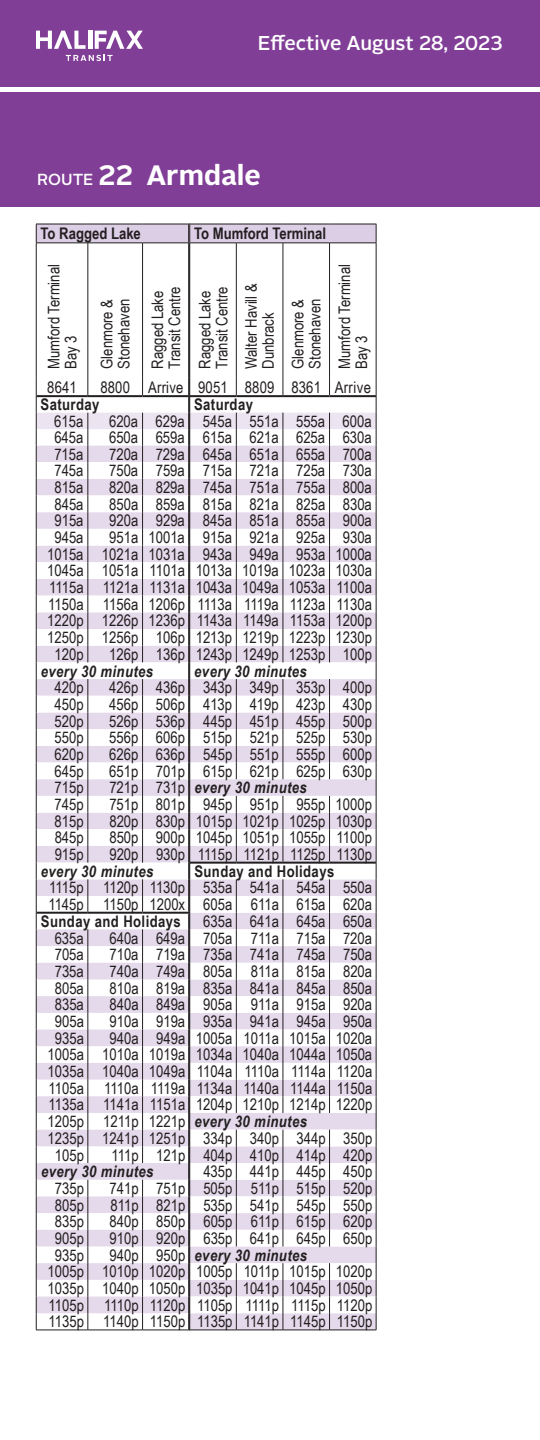
<style>
.page{position:relative;width:540px;height:1440px;background:#fff}
.page>*{position:absolute;margin:0;border:0;box-sizing:border-box;transform-origin:0 0}
.t1{font:700 28px "Alright Sans";color:#fff}
.t2{font:500 20px "Alright Sans";color:#fff}
.t3{font:16px/16.6px "Arial Narrow";color:#231f20}
.t4{font:italic 700 16px "Arial Narrow";letter-spacing:.025em;color:#231f20}
.t5{font:700 16px "Arial Narrow";letter-spacing:.025em;color:#231f20}
.t6{font:700 16px "Arial Narrow";color:#231f20}
.t7{font:16px "Arial Narrow";letter-spacing:-.03em;color:#231f20}
.s1{font-weight:500;font-size:16px}
</style>
<div class="page">
<div style="left:0;top:0;width:540px;height:86px;background:#813e97"></div>
<div style="left:0;top:92px;width:540px;height:115px;background:#813e97"></div>
<hr style="left:88px;top:31px;width:4px;height:18px;background:#fff">
<svg style="left:95px;top:31px;width:48px;height:18px"></svg>
<svg style="left:36px;top:31px;width:50px;height:18px"></svg>
<svg style="left:66px;top:55px;width:47px;height:6px"></svg>
<hr style="left:36px;top:1330px;width:52px;height:1px;background:#231f20">
<hr style="left:88px;top:1330px;width:55px;height:1px;background:#231f20">
<hr style="left:143px;top:1330px;width:47px;height:1px;background:#231f20">
<hr style="left:189px;top:1330px;width:47px;height:1px;background:#231f20">
<hr style="left:236px;top:1330px;width:47px;height:1px;background:#231f20">
<hr style="left:283px;top:1330px;width:47px;height:1px;background:#231f20">
<hr style="left:330px;top:1330px;width:46px;height:1px;background:#231f20">
<svg style="left:36px;top:224px;width:341px;height:1106px"></svg>
<p class="t2" style="left:258px;top:30px;width:246px">Effective August 28, 2023</p>
<h1 class="t1" style="left:37px;top:156px;width:225px"><span class="s1">ROUTE</span> 22 Armdale</h1>
<p class="t6" style="left:41px;top:222px;width:102px">To Ragged Lake</p>
<p class="t3" style="left:45px;top:369px;width:106px;rotate:-90deg">Mumford Terminal<br>Bay 3</p>
<p class="t3" style="left:98px;top:369px;width:72px;rotate:-90deg">Glenmore &amp;<br>Stonehaven</p>
<p class="t3" style="left:148px;top:369px;width:84px;rotate:-90deg">Ragged Lake<br>Transit Centre</p>
<p class="t3" style="left:47px;top:378px;width:31px">8641</p>
<p class="t3" style="left:100px;top:378px;width:85px">8800 Arrive</p>
<p class="t5" style="left:41px;top:392px;width:60px">Saturday</p>
<p class="t3" style="left:54px;top:412px;width:31px">615a</p>
<p class="t3" style="left:109px;top:412px;width:77px">620a 629a</p>
<p class="t3" style="left:54px;top:429px;width:31px">645a</p>
<p class="t3" style="left:109px;top:429px;width:77px">650a 659a</p>
<p class="t3" style="left:54px;top:445px;width:31px">715a</p>
<p class="t3" style="left:109px;top:445px;width:77px">720a 729a</p>
<p class="t3" style="left:54px;top:462px;width:31px">745a</p>
<p class="t3" style="left:109px;top:462px;width:77px">750a 759a</p>
<p class="t3" style="left:54px;top:478px;width:31px">815a</p>
<p class="t3" style="left:109px;top:478px;width:77px">820a 829a</p>
<p class="t3" style="left:54px;top:495px;width:31px">845a</p>
<p class="t3" style="left:109px;top:495px;width:77px">850a 859a</p>
<p class="t3" style="left:54px;top:512px;width:31px">915a</p>
<p class="t3" style="left:109px;top:512px;width:77px">920a 929a</p>
<p class="t3" style="left:54px;top:529px;width:31px">945a</p>
<p class="t3" style="left:109px;top:529px;width:77px">951a 1001a</p>
<p class="t3" style="left:47px;top:545px;width:139px">1015a 1021a 1031a</p>
<p class="t3" style="left:47px;top:562px;width:139px">1045a 1051a 1101a</p>
<p class="t3" style="left:49px;top:579px;width:137px">1115a 1121a 1131a</p>
<p class="t3" style="left:48px;top:595px;width:138px">1150a 1156a 1206p</p>
<p class="t3" style="left:47px;top:612px;width:139px">1220p 1226p 1236p</p>
<p class="t3" style="left:47px;top:629px;width:139px">1250p 1256p 106p</p>
<p class="t3" style="left:55px;top:645px;width:31px">120p</p>
<p class="t3" style="left:109px;top:645px;width:77px">126p 136p</p>
<p class="t4" style="left:41px;top:659px;width:114px">every 30 minutes</p>
<p class="t3" style="left:55px;top:679px;width:31px">420p</p>
<p class="t3" style="left:109px;top:679px;width:77px">426p 436p</p>
<p class="t3" style="left:55px;top:695px;width:31px">450p</p>
<p class="t3" style="left:109px;top:695px;width:77px">456p 506p</p>
<p class="t3" style="left:55px;top:712px;width:31px">520p</p>
<p class="t3" style="left:109px;top:712px;width:77px">526p 536p</p>
<p class="t3" style="left:55px;top:729px;width:31px">550p</p>
<p class="t3" style="left:109px;top:729px;width:77px">556p 606p</p>
<p class="t3" style="left:55px;top:745px;width:31px">620p</p>
<p class="t3" style="left:109px;top:745px;width:77px">626p 636p</p>
<p class="t3" style="left:55px;top:762px;width:31px">645p</p>
<p class="t3" style="left:109px;top:762px;width:77px">651p 701p</p>
<p class="t3" style="left:55px;top:779px;width:31px">715p</p>
<p class="t3" style="left:109px;top:779px;width:77px">721p 731p</p>
<p class="t3" style="left:55px;top:796px;width:31px">745p</p>
<p class="t3" style="left:109px;top:796px;width:77px">751p 801p</p>
<p class="t3" style="left:55px;top:812px;width:31px">815p</p>
<p class="t3" style="left:109px;top:812px;width:77px">820p 830p</p>
<p class="t3" style="left:55px;top:829px;width:31px">845p</p>
<p class="t3" style="left:109px;top:829px;width:77px">850p 900p</p>
<p class="t3" style="left:55px;top:846px;width:31px">915p</p>
<p class="t3" style="left:109px;top:846px;width:77px">920p 930p</p>
<p class="t4" style="left:41px;top:859px;width:114px">every 30 minutes</p>
<p class="t3" style="left:48px;top:879px;width:138px">1115p 1120p 1130p<br>1145p 1150p 1200x</p>
<p class="t5" style="left:41px;top:909px;width:141px">Sunday and Holidays</p>
<p class="t3" style="left:55px;top:929px;width:31px">635a</p>
<p class="t3" style="left:109px;top:929px;width:77px">640a 649a</p>
<p class="t3" style="left:55px;top:946px;width:31px">705a</p>
<p class="t3" style="left:109px;top:946px;width:77px">710a 719a</p>
<p class="t3" style="left:55px;top:962px;width:31px">735a</p>
<p class="t3" style="left:109px;top:962px;width:77px">740a 749a</p>
<p class="t3" style="left:55px;top:979px;width:31px">805a</p>
<p class="t3" style="left:109px;top:979px;width:77px">810a 819a</p>
<p class="t3" style="left:55px;top:996px;width:31px">835a</p>
<p class="t3" style="left:109px;top:996px;width:77px">840a 849a</p>
<p class="t3" style="left:55px;top:1012px;width:31px">905a</p>
<p class="t3" style="left:109px;top:1012px;width:77px">910a 919a</p>
<p class="t3" style="left:55px;top:1029px;width:31px">935a</p>
<p class="t3" style="left:47px;top:1029px;width:139px;text-align:justify;text-indent:62px">940a 949a 1005a 1010a 1019a 1035a 1040a 1049a 1105a</p>
<p class="t7" style="left:104px;top:1076px;width:83px">1110a 1119a</p>
<p class="t3" style="left:48px;top:1096px;width:138px">1135a 1141a 1151a</p>
<p class="t3" style="left:48px;top:1113px;width:139px">1205p 1211p 1221p</p>
<p class="t3" style="left:48px;top:1129px;width:139px">1235p 1241p 1251p</p>
<p class="t3" style="left:55px;top:1146px;width:31px">105p</p>
<p class="t3" style="left:111px;top:1146px;width:75px">111p 121p</p>
<p class="t4" style="left:41px;top:1159px;width:114px">every 30 minutes</p>
<p class="t3" style="left:55px;top:1179px;width:31px">735p</p>
<p class="t3" style="left:110px;top:1179px;width:77px">741p 751p</p>
<p class="t3" style="left:55px;top:1196px;width:31px">805p</p>
<p class="t3" style="left:111px;top:1196px;width:76px">811p 821p</p>
<p class="t3" style="left:55px;top:1213px;width:31px">835p</p>
<p class="t3" style="left:110px;top:1213px;width:77px">840p 850p</p>
<p class="t3" style="left:55px;top:1229px;width:31px">905p</p>
<p class="t3" style="left:110px;top:1229px;width:77px">910p 920p</p>
<p class="t3" style="left:55px;top:1246px;width:31px">935p</p>
<p class="t3" style="left:48px;top:1246px;width:139px;text-align:justify;text-indent:62px">940p 950p 1005p 1010p 1020p 1035p 1040p 1050p 1105p</p>
<p class="t3" style="left:49px;top:1296px;width:138px;text-align:right">1110p 1120p<br>1135p 1140p 1150p</p>
<p class="t6" style="left:194px;top:222px;width:134px">To Mumford Terminal</p>
<p class="t3" style="left:335px;top:369px;width:106px;rotate:-90deg">Mumford Terminal<br>Bay 3</p>
<p class="t3" style="left:198px;top:378px;width:174px">9051 8809 8361 Arrive</p>
<p class="t5" style="left:194px;top:392px;width:60px">Saturday</p>
<p class="t3" style="left:196px;top:412px;width:178px;text-align:center">545a 551a 555a 600a<br>615a 621a 625a 630a<br>645a 651a 655a 700a<br>715a 721a 725a 730a<br>745a 751a 755a 800a<br>815a 821a 825a 830a<br>845a 851a 855a 900a<br>915a 921a 925a 930a<br>943a 949a 953a 1000a<br>1013a 1019a 1023a 1030a<br>1043a 1049a 1053a 1100a<br>1113a 1119a 1123a 1130a<br>1143a 1149a 1153a 1200p<br>1213p 1219p 1223p 1230p<br>1243p 1249p 1253p 100p</p>
<p class="t4" style="left:194px;top:659px;width:114px">every 30 minutes</p>
<p class="t3" style="left:203px;top:679px;width:171px;text-align:justify">343p 349p 353p 400p 413p 419p 423p 430p 445p 451p 455p 500p 515p 521p 525p 530p 545p 551p 555p 600p 615p 621p 625p 630p</p>
<p class="t4" style="left:194px;top:776px;width:114px">every 30 minutes</p>
<p class="t3" style="left:196px;top:796px;width:178px;text-align:center">945p 951p 955p 1000p<br>1015p 1021p 1025p 1030p<br>1045p 1051p 1055p 1100p<br>1115p 1121p 1125p 1130p</p>
<p class="t5" style="left:194px;top:859px;width:141px">Sunday and Holidays</p>
<p class="t3" style="left:196px;top:879px;width:178px;text-align:center">535a 541a 545a 550a<br>605a 611a 615a 620a<br>635a 641a 645a 650a<br>705a 711a 715a 720a<br>735a 741a 745a 750a<br>805a 811a 815a 820a<br>835a 841a 845a 850a<br>905a 911a 915a 920a<br>935a 941a 945a 950a<br>1005a 1011a 1015a 1020a<br>1034a 1040a 1044a 1050a<br>1104a 1110a 1114a 1120a<br>1134a 1140a 1144a 1150a<br>1204p 1210p 1214p 1220p</p>
<p class="t4" style="left:195px;top:1109px;width:114px">every 30 minutes</p>
<p class="t3" style="left:203px;top:1129px;width:171px;text-align:justify">334p 340p 344p 350p 404p 410p 414p 420p 435p 441p 445p 450p 505p 511p 515p 520p 535p 541p 545p 550p 605p 611p 615p 620p 635p 641p 645p 650p</p>
<p class="t4" style="left:195px;top:1243px;width:114px">every 30 minutes</p>
<p class="t3" style="left:196px;top:1263px;width:178px;text-align:justify">1005p 1011p 1015p 1020p 1035p 1041p 1045p 1050p 1105p 1111p 1115p 1120p 1135p 1141p 1145p 1150p</p>
<p class="t3" style="left:196px;top:369px;width:84px;rotate:-90deg">Ragged Lake<br>Transit Centre</p>
<p class="t3" style="left:242px;top:369px;width:87px;rotate:-90deg">Walter Havill &amp;<br>Dunbrack</p>
<p class="t3" style="left:289px;top:369px;width:72px;rotate:-90deg">Glenmore &amp;<br>Stonehaven</p>
</div>
